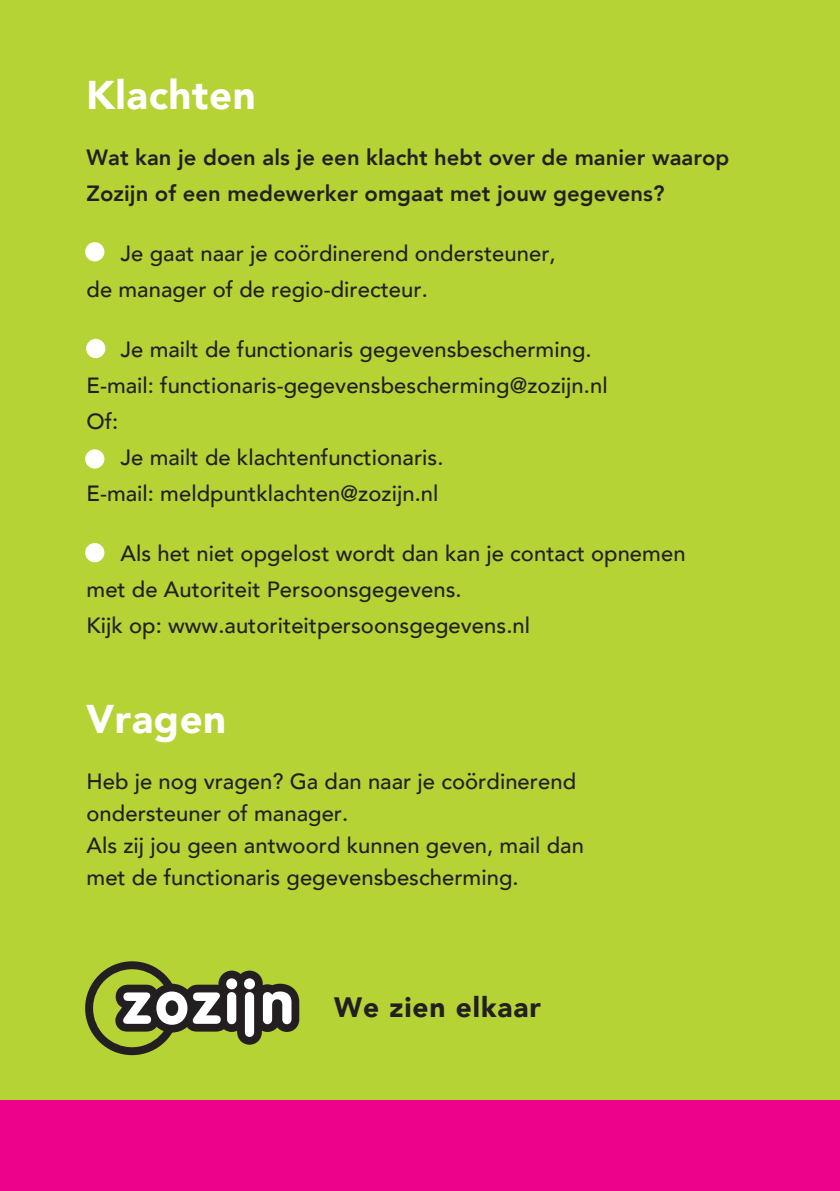
<style>
.page{position:relative;width:840px;height:1191px;background:#fff}
.page>*{position:absolute;margin:0;border:0;box-sizing:border-box;transform-origin:0 0}
.Normaal{font:900 40px "Avenir";letter-spacing:.015em;color:#fff}
.Normaal-2{font:900 28px "Avenir";letter-spacing:.035em;color:#231f20}
.Normaal-3{font:500 22px "Avenir";color:#231f20}
.Normaal-4{font:800 22px/36px "Avenir";color:#231f20}
</style>
<div class="page">
<div style="left:0;top:0;width:839px;height:1191px;background:#b5d334"></div>
<div style="left:0;top:1100px;width:839px;height:91px;background:#ed028c"></div>
<div style="left:85px;top:242px;width:19px;height:19px;background:#fff;border-radius:50%"></div>
<div style="left:86px;top:339px;width:19px;height:19px;background:#fff;border-radius:50%"></div>
<div style="left:85px;top:449px;width:19px;height:19px;background:#fff;border-radius:50%"></div>
<div style="left:85px;top:543px;width:19px;height:19px;background:#fff;border-radius:50%"></div>
<svg style="left:85px;top:961px;width:214px;height:94px"></svg>
<p class="Normaal" style="left:86px;top:61px;width:171px">Klachten</p>
<p class="Normaal-4" style="left:86px;top:140px;width:644px">Wat kan je doen als je een klacht hebt over de manier waarop<br>Zozijn of een medewerker omgaat met jouw gegevens?</p>
<p class="Normaal-3" style="left:120px;top:234px;width:436px">Je gaat naar je coördinerend ondersteuner,</p>
<p class="Normaal-3" style="left:86px;top:270px;width:342px">de manager of de regio-directeur.</p>
<p class="Normaal-3" style="left:120px;top:330px;width:472px">Je mailt de functionaris gegevensbescherming.</p>
<p class="Normaal-3" style="left:86px;top:366px;width:522px">E-mail: functionaris-gegevensbescherming@zozijn.nl</p>
<p class="Normaal-3" style="left:86px;top:402px;width:33px">Of:</p>
<p class="Normaal-3" style="left:120px;top:438px;width:324px">Je mailt de klachtenfunctionaris.</p>
<p class="Normaal-3" style="left:86px;top:474px;width:353px">E-mail: meldpuntklachten@zozijn.nl</p>
<p class="Normaal-3" style="left:120px;top:534px;width:566px">Als het niet opgelost wordt dan kan je contact opnemen</p>
<p class="Normaal-3" style="left:86px;top:570px;width:376px">met de Autoriteit Persoonsgegevens.</p>
<p class="Normaal-3" style="left:86px;top:606px;width:445px">Kijk op: www.autoriteitpersoonsgegevens.nl</p>
<p class="Normaal" style="left:86px;top:684px;width:142px">Vragen</p>
<p class="Normaal-3" style="left:86px;top:762px;width:491px">Heb je nog vragen? Ga dan naar je coördinerend</p>
<p class="Normaal-3" style="left:86px;top:794px;width:263px">ondersteuner of manager.</p>
<p class="Normaal-3" style="left:86px;top:826px;width:498px">Als zij jou geen antwoord kunnen geven, mail dan</p>
<p class="Normaal-3" style="left:86px;top:858px;width:433px">met de functionaris gegevensbescherming.</p>
<p class="Normaal-2" style="left:334px;top:982px;width:208px">We zien elkaar</p>
</div>
